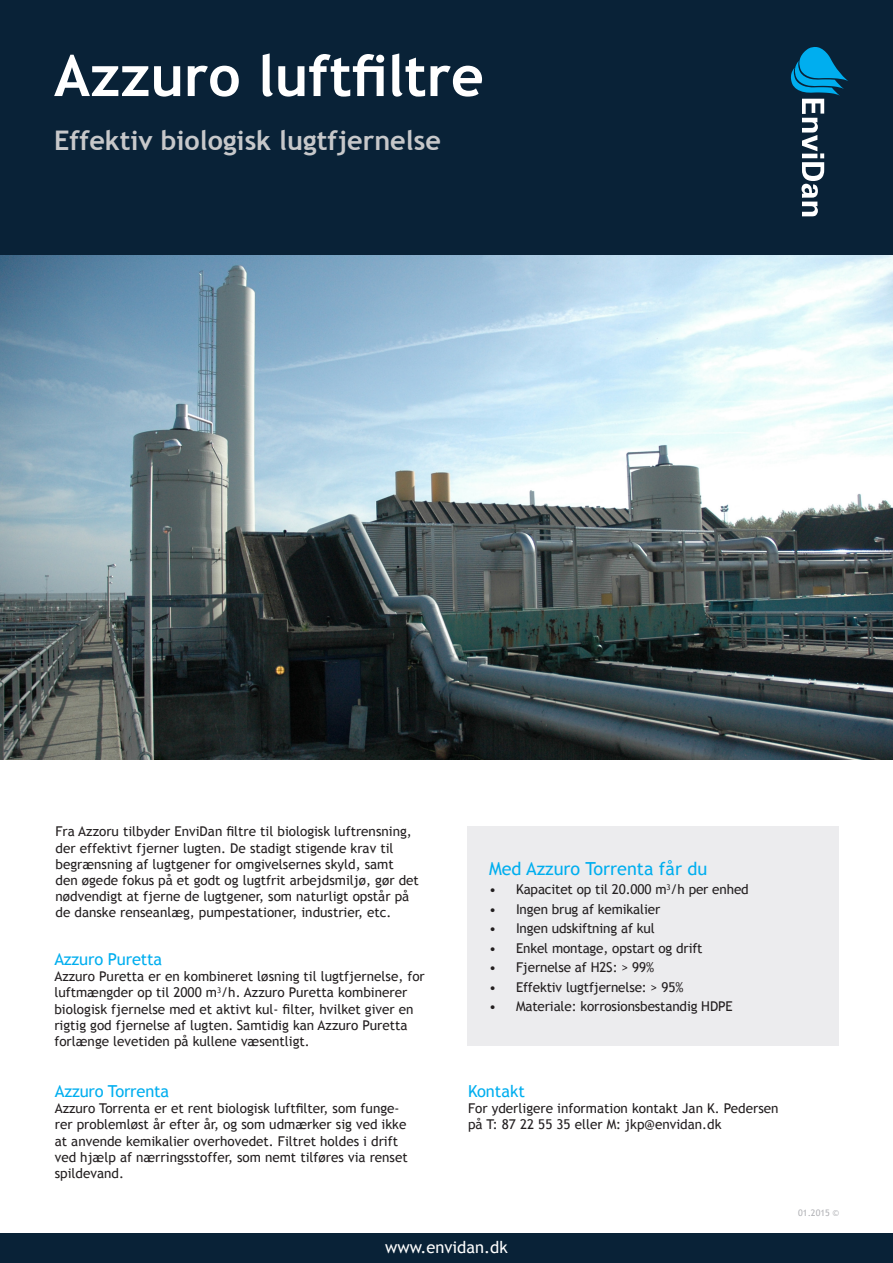
<style>
.page{position:relative;width:893px;height:1263px;background:#fff}
.page>*{position:absolute;margin:0;border:0;box-sizing:border-box;transform-origin:0 0}
.t1{font:700 57px "Trebuchet MS";color:#fff}
.t2{font:700 27px "Trebuchet MS";color:#c7c8ca}
.t3{font:18px "Trebuchet MS";color:#00aeef}
.t4{font:16.5px "Trebuchet MS";letter-spacing:-.01em;color:#00aeef}
.t5{font:16.5px "Trebuchet MS";color:#fff}
.t6{font:13.5px/16.2px "Trebuchet MS";color:#231f20}
.t7{font:9px "Trebuchet MS";color:#b2b3b7}
</style>
<div class="page">
<div style="left:0;top:0;width:893px;height:509px;background:#092237"></div>
<img style="left:0;top:255px;width:893px;height:504px">
<div style="left:0;top:1233px;width:893px;height:30px;background:#092237"></div>
<svg style="left:791px;top:47px;width:57px;height:169px"></svg>
<div style="left:468px;top:826px;width:371px;height:220px;background:#ececee"></div>
<p class="t1" style="left:54px;top:40px;width:431px">Azzuro luftfiltre</p>
<p class="t2" style="left:54px;top:123px;width:388px">Effektiv biologisk lugtfjernelse</p>
<p class="t6" style="left:56px;top:824px;width:365px">Fra Azzoru tilbyder EnviDan filtre til biologisk luftrensning, der effektivt fjerner lugten. De stadigt stigende krav til begrænsning af lugtgener for omgivelsernes skyld, samt den øgede fokus på et godt og lugtfrit arbejdsmiljø, gør det nødvendigt at fjerne de lugtgener, som naturligt opstår på de danske renseanlæg, pumpestationer, industrier, etc.</p>
<p class="t4" style="left:54px;top:949px;width:109px">Azzuro Puretta</p>
<p class="t6" style="left:54px;top:968px;width:372px">Azzuro Puretta er en kombineret løsning til lugtfjernelse, for luftmængder op til 2000 m<sup>3</sup>/h. Azzuro Puretta kombinerer biologisk fjernelse med et aktivt kul- filter, hvilket giver en rigtig god fjernelse af lugten. Samtidig kan Azzuro Puretta forlænge levetiden på kullene væsentligt.</p>
<p class="t4" style="left:55px;top:1081px;width:116px">Azzuro Torrenta</p>
<p class="t6" style="left:55px;top:1100px;width:355px">Azzuro Torrenta er et rent biologisk luftfilter, som funge&shy;rer problemløst år efter år, og som udmærker sig ved ikke at anvende kemikalier overhovedet. Filtret holdes i drift ved hjælp af nærringsstoffer, som nemt tilføres via renset spildevand.</p>
<p class="t3" style="left:489px;top:857px;width:220px">Med Azzuro Torrenta får du</p>
<p class="t6" style="left:489px;top:881px;width:261px">• Kapacitet op til 20.000 m<sup>3</sup>/h per enhed</p>
<p class="t6" style="left:489px;top:901px;width:173px">• Ingen brug af kemikalier</p>
<p class="t6" style="left:489px;top:920px;width:167px">• Ingen udskiftning af kul</p>
<p class="t6" style="left:489px;top:940px;width:215px">• Enkel montage, opstart og drift</p>
<p class="t6" style="left:489px;top:959px;width:167px">• Fjernelse af H2S: &gt; 99%</p>
<p class="t6" style="left:489px;top:979px;width:196px">• Effektiv lugtfjernelse: &gt; 95%</p>
<p class="t6" style="left:489px;top:998px;width:245px">• Materiale: korrosionsbestandig HDPE</p>
<p class="t4" style="left:468px;top:1081px;width:58px">Kontakt</p>
<p class="t6" style="left:468px;top:1100px;width:312px">For yderligere information kontakt Jan K. Pedersen</p>
<p class="t6" style="left:468px;top:1116px;width:255px">på T: 87 22 55 35 eller M: jkp@envidan.dk</p>
<p class="t5" style="left:385px;top:1237px;width:124px">www.envidan.dk</p>
<p class="t7" style="left:798px;top:1207px;width:42px">01.2015 ©</p>
</div>
